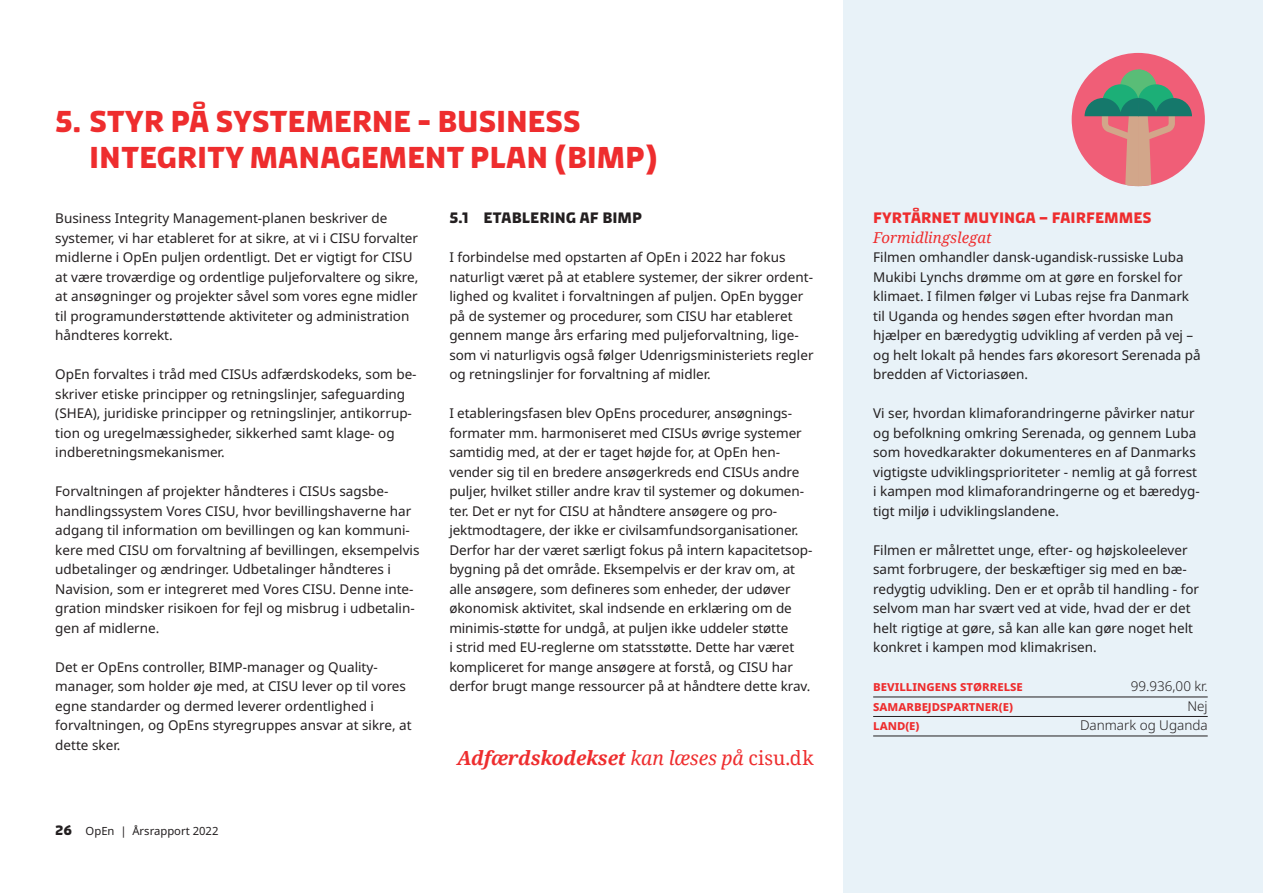
<style>
.page{position:relative;width:1263px;height:893px;background:#fff}
.page>*{position:absolute;margin:0;border:0;box-sizing:border-box;transform-origin:0 0}
.t1{font:700 30px/36px "Diplomacy Office";letter-spacing:-.01em;color:#ee2d2e}
.t2{font:italic 700 19.5px "Noto Serif";letter-spacing:-.01em;color:#ee2d2e}
.t3{font:700 15px "Diplomacy Office";color:#ee2d2e}
.t4{font:700 15px "Diplomacy Office";color:#231f20}
.t5{font:italic 15px "Noto Serif";color:#ee2d2e}
.t6{font:13.5px/19.5px "Noto Sans";color:#231f20}
.t7{font:700 13.5px "Noto Sans";color:#ee2d2e}
.t8{font:300 13.5px "Noto Sans";color:#231f20}
.t9{font:11.25px "Noto Sans";color:#231f20}
.s1{font-weight:400}
.s2{font-weight:400;font-style:normal}
.s3{font-family:"Diplomacy Office";font-weight:700;font-size:13.5px}
</style>
<div class="page">
<div style="left:843px;top:0;width:420px;height:893px;background:#e8f2f8"></div>
<hr style="left:873px;top:697px;width:335px;height:1px;background:#231f20">
<hr style="left:873px;top:716px;width:335px;height:1px;background:#231f20">
<hr style="left:873px;top:736px;width:335px;height:1px;background:#231f20">
<div style="left:1072px;top:53px;width:133px;height:133px;background:#f05e77;border-radius:50%"></div>
<svg style="left:1084px;top:69px;width:108px;height:117px"></svg>
<h1 class="t1" style="left:89px;top:103px;width:570px;text-indent:-34px">5. STYR PÅ SYSTEMERNE - BUSINESS<br>INTEGRITY MANAGEMENT PLAN (BIMP)</h1>
<p class="t6" style="left:55px;top:209px;width:365px">Business Integrity Management-planen beskriver de systemer, vi har etableret for at sikre, at vi i CISU forvalter midlerne i OpEn puljen ordentligt. Det er vigtigt for CISU at være troværdige og ordentlige puljeforvaltere og sikre, at ansøgninger og projekter såvel som vores egne midler til programunderstøttende aktiviteter og administration håndteres korrekt.</p>
<p class="t6" style="left:55px;top:365px;width:363px">OpEn forvaltes i tråd med CISUs adfærdskodeks, som be&shy;skriver etiske principper og retningslinjer, safeguarding (SHEA), juridiske principper og retningslinjer, antikorrup&shy;tion og uregelmæssigheder, sikkerhed samt klage- og indberetningsmekanismer.</p>
<p class="t6" style="left:55px;top:482px;width:366px">Forvaltningen af projekter håndteres i CISUs sagsbe&shy;handlingssystem Vores CISU, hvor bevillingshaverne har adgang til information om bevillingen og kan kommuni&shy;kere med CISU om forvaltning af bevillingen, eksempelvis udbetalinger og ændringer. Udbetalinger håndteres i Navision, som er integreret med Vores CISU. Denne inte&shy;gration mindsker risikoen for fejl og misbrug i udbetalin&shy;gen af midlerne.</p>
<p class="t6" style="left:55px;top:657px;width:358px">Det er OpEns controller, BIMP-manager og Quality&shy;manager, som holder øje med, at CISU lever op til vores egne standarder og dermed leverer ordentlighed i forvaltningen, og OpEns styregruppes ansvar at sikre, at dette sker.</p>
<p class="t4" style="left:449px;top:208px;width:194px">5.1 ETABLERING AF BIMP</p>
<p class="t6" style="left:449px;top:248px;width:366px">I forbindelse med opstarten af OpEn i 2022 har fokus naturligt været på at etablere systemer, der sikrer ordent&shy;lighed og kvalitet i forvaltningen af puljen. OpEn bygger på de systemer og procedurer, som CISU har etableret gennem mange års erfaring med puljeforvaltning, lige&shy;som vi naturligvis også følger Udenrigsministeriets regler og retningslinjer for forvaltning af midler.</p>
<p class="t6" style="left:449px;top:404px;width:365px">I etableringsfasen blev OpEns procedurer, ansøgnings&shy;formater mm. harmoniseret med CISUs øvrige systemer samtidig med, at der er taget højde for, at OpEn hen&shy;vender sig til en bredere ansøgerkreds end CISUs andre puljer, hvilket stiller andre krav til systemer og dokumen&shy;ter. Det er nyt for CISU at håndtere ansøgere og pro&shy;jektmodtagere, der ikke er civilsamfundsorganisationer.<br>Derfor har der været særligt fokus på intern kapacitetsop&shy;bygning på det område. Eksempelvis er der krav om, at alle ansøgere, som defineres som enheder, der udøver økonomisk aktivitet, skal indsende en erklæring om de minimis-støtte for undgå, at puljen ikke uddeler støtte<br>i strid med EU-reglerne om statsstøtte. Dette har været kompliceret for mange ansøgere at forstå, og CISU har derfor brugt mange ressourcer på at håndtere dette krav.</p>
<h2 class="t2" style="left:457px;top:745px;width:358px">Adfærdskodekset <span class="s1">kan læses på</span> <span class="s2">cisu.dk</span></h2>
<p class="t9" style="left:55px;top:825px;width:165px"><span class="s3">26</span> OpEn | Årsrapport 2022</p>
<p class="t3" style="left:873px;top:208px;width:280px">FYRTÅRNET MUYINGA – FAIRFEMMES</p>
<p class="t5" style="left:873px;top:227px;width:120px">Formidlingslegat</p>
<p class="t6" style="left:873px;top:248px;width:329px">Filmen omhandler dansk-ugandisk-russiske Luba Mukibi Lynchs drømme om at gøre en forskel for klimaet. I filmen følger vi Lubas rejse fra Danmark til Uganda og hendes søgen efter hvordan man hjælper en bæredygtig udvikling af verden på vej – og helt lokalt på hendes fars økoresort Serenada på bredden af Victoriasøen.</p>
<p class="t6" style="left:873px;top:404px;width:328px">Vi ser, hvordan klimaforandringerne påvirker natur og befolkning omkring Serenada, og gennem Luba som hovedkarakter dokumenteres en af Danmarks vigtigste udviklingsprioriteter - nemlig at gå forrest i kampen mod klimaforandringerne og et bæredyg&shy;tigt miljø i udviklingslandene.</p>
<p class="t6" style="left:873px;top:540px;width:327px">Filmen er målrettet unge, efter- og højskoleelever samt forbrugere, der beskæftiger sig med en bæ&shy;redygtig udvikling. Den er et opråb til handling - for selvom man har svært ved at vide, hvad der er det helt rigtige at gøre, så kan alle kan gøre noget helt konkret i kampen mod klimakrisen.</p>
<p class="t7" style="left:873px;top:678px;width:151px">BEVILLINGENS STØRRELSE</p>
<p class="t8" style="left:1131px;top:678px;width:78px">99.936,00 kr.</p>
<p class="t7" style="left:873px;top:698px;width:141px">SAMARBEJDSPARTNER(E)</p>
<p class="t8" style="left:1187px;top:698px;width:22px">Nej</p>
<p class="t7" style="left:873px;top:717px;width:48px">LAND(E)</p>
<p class="t8" style="left:1080px;top:717px;width:129px">Danmark og Uganda</p>
</div>
